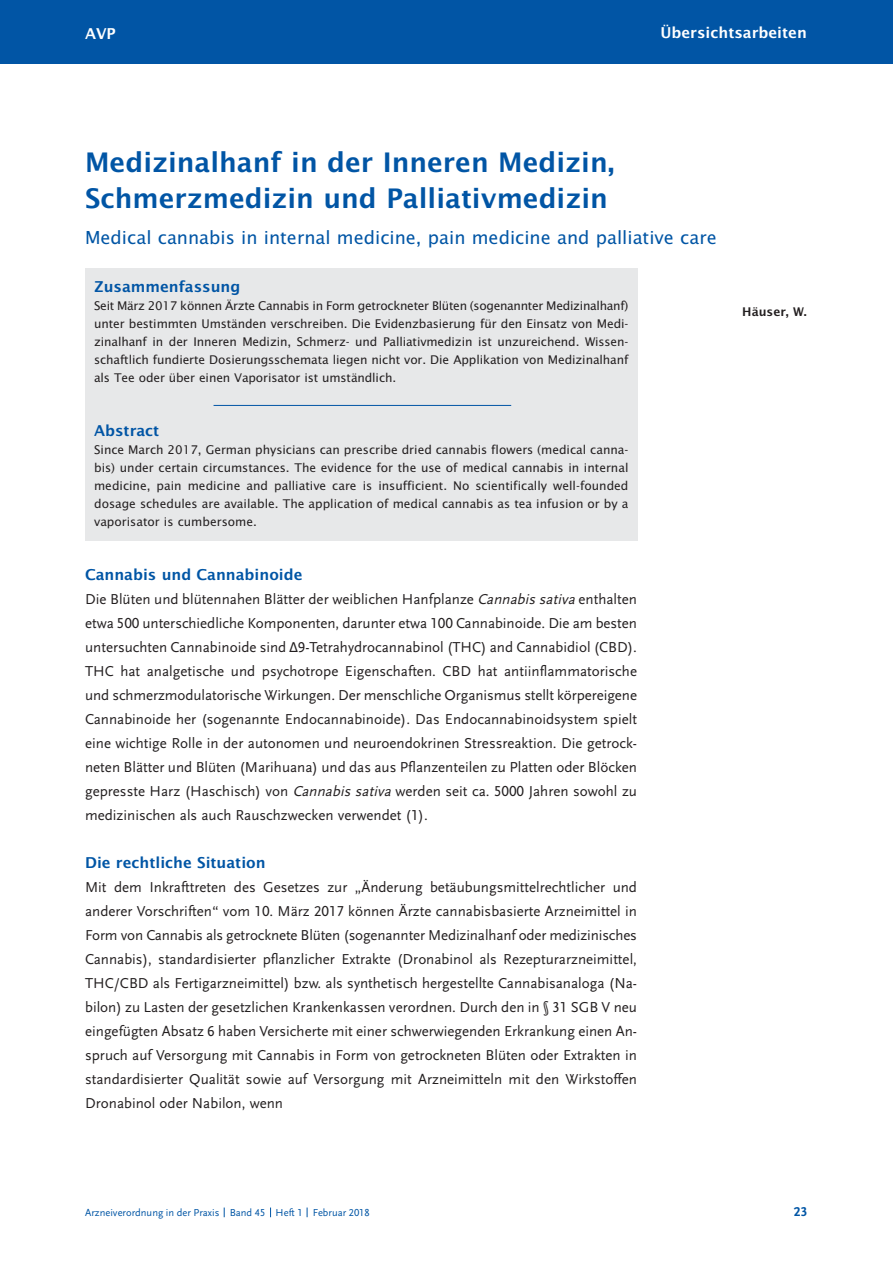
<style>
.page{position:relative;width:893px;height:1263px;background:#fff}
.page>*{position:absolute;margin:0;border:0;box-sizing:border-box;transform-origin:0 0}
.t1{font:600 27px/36px "Lucida Sans";color:#0155a5}
.t2{font:18px "Lucida Sans";color:#0155a5}
.t3{font:15px/24px "Scala Sans LF";color:#231f20;text-align:justify}
.t4{font:600 15px "Lucida Sans";color:#0155a5}
.t5{font:600 15px "Lucida Sans";color:#fff}
.t6{font:700 13.5px "Scala Sans LF";color:#0155a5}
.t7{font:12px/18px "Lucida Sans";letter-spacing:-.005em;color:#231f20;text-align:justify}
.t8{font:600 12px "Lucida Sans";color:#231f20}
.t9{font:10.5px "Scala Sans LF";color:#0155a5}
.s1{font-style:italic}
.s2{font-family:"Tahoma";font-size:13.5px}
</style>
<div class="page">
<div style="left:0;top:0;width:892px;height:64px;background:#0155a5"></div>
<div style="left:85px;top:268px;width:552px;height:273px;background:#e7e8e9"></div>
<hr style="left:214px;top:405px;width:297px;height:1px;background:#0155a5">
<p class="t5" style="left:85px;top:25px;width:32px">AVP</p>
<p class="t5" style="left:660px;top:24px;width:148px">Übersichtsarbeiten</p>
<h1 class="t1" style="left:85px;top:145px;width:531px">Medizinalhanf in der Inneren Medizin,<br>Schmerzmedizin und Palliativmedizin</h1>
<p class="t2" style="left:85px;top:227px;width:633px">Medical cannabis in internal medicine, pain medicine and palliative care</p>
<p class="t4" style="left:94px;top:278px;width:148px">Zusammenfassung</p>
<p class="t7" style="left:94px;top:297px;width:536px">Seit März 2017 können Ärzte Cannabis in Form getrockneter Blüten (sogenannter Medizinalhanf) unter bestimmten Umständen verschreiben. Die Evidenzbasierung für den Einsatz von Medi&shy;zinalhanf in der Inneren Medizin, Schmerz- und Palliativmedizin ist unzureichend. Wissen&shy;schaftlich fundierte Dosierungsschemata liegen nicht vor. Die Applikation von Medizinalhanf als Tee oder über einen Vaporisator ist umständlich.</p>
<p class="t4" style="left:94px;top:422px;width:67px">Abstract</p>
<p class="t7" style="left:94px;top:441px;width:536px">Since March 2017, German physicians can prescribe dried cannabis flowers (medical canna&shy;bis) under certain circumstances. The evidence for the use of medical cannabis in internal medicine, pain medicine and palliative care is insufficient. No scientifically well-founded dosage schedules are available. The application of medical cannabis as tea infusion or by a vaporisator is cumbersome.</p>
<p class="t4" style="left:85px;top:566px;width:219px">Cannabis und Cannabinoide</p>
<p class="t3" style="left:85px;top:587px;width:553px">Die Blüten und blütennahen Blätter der weiblichen Hanfplanze <span class="s1">Cannabissativa</span>enthalten etwa 500 unterschiedliche Komponenten, darunter etwa 100 Cannabinoide. Die am besten untersuchten Cannabinoide sind <span class="s2">Δ</span>9-Tetrahydrocannabinol (THC) and Cannabidiol (CBD).<br>THC hat analgetische und psychotrope Eigenschaften. CBD hat antiinflammatorische und schmerzmodulatorische Wirkungen. Der menschliche Organismus stellt körpereigene Cannabinoide her (sogenannte Endocannabinoide). Das Endocannabinoidsystem spielt eine wichtige Rolle in der autonomen und neuroendokrinen Stressreaktion. Die getrock&shy;neten Blätter und Blüten (Marihuana) und das aus Pflanzenteilen zu Platten oder Blöcken gepresste Harz (Haschisch) von <span class="s1">Cannabissativa</span>werden seit ca. 5000 Jahren sowohl zu medizinischen als auch Rauschzwecken verwendet (1).</p>
<p class="t4" style="left:85px;top:854px;width:182px">Die rechtliche Situation</p>
<p class="t3" style="left:85px;top:875px;width:553px">Mit dem Inkrafttreten des Gesetzes zur „Änderung betäubungsmittelrechtlicher und anderer Vorschriften“ vom 10. März 2017 können Ärzte cannabisbasierte Arzneimittel in Form von Cannabis als getrocknete Blüten (sogenannter Medizinalhanf oder medizinisches Cannabis), standardisierter pflanzlicher Extrakte (Dronabinol als Rezepturarzneimittel, THC/CBD als Fertigarzneimittel) bzw. als synthetisch hergestellte Cannabisanaloga (Na&shy;bilon) zu Lasten der gesetzlichen Krankenkassen verordnen. Durch den in § 31 SGB V neu eingefügten Absatz 6 haben Versicherte mit einer schwerwiegenden Erkrankung einen An&shy;spruch auf Versorgung mit Cannabis in Form von getrockneten Blüten oder Extrakten in standardisierter Qualität sowie auf Versorgung mit Arzneimitteln mit den Wirkstoffen Dronabinol oder Nabilon, wenn</p>
<p class="t8" style="left:742px;top:305px;width:66px">Häuser, W.</p>
<p class="t9" style="left:85px;top:1207px;width:286px">Arzneiverordnung in der Praxis Band 45 Heft 1 Februar 2018</p>
<p class="t6" style="left:794px;top:1204px;width:15px">23</p>
</div>
